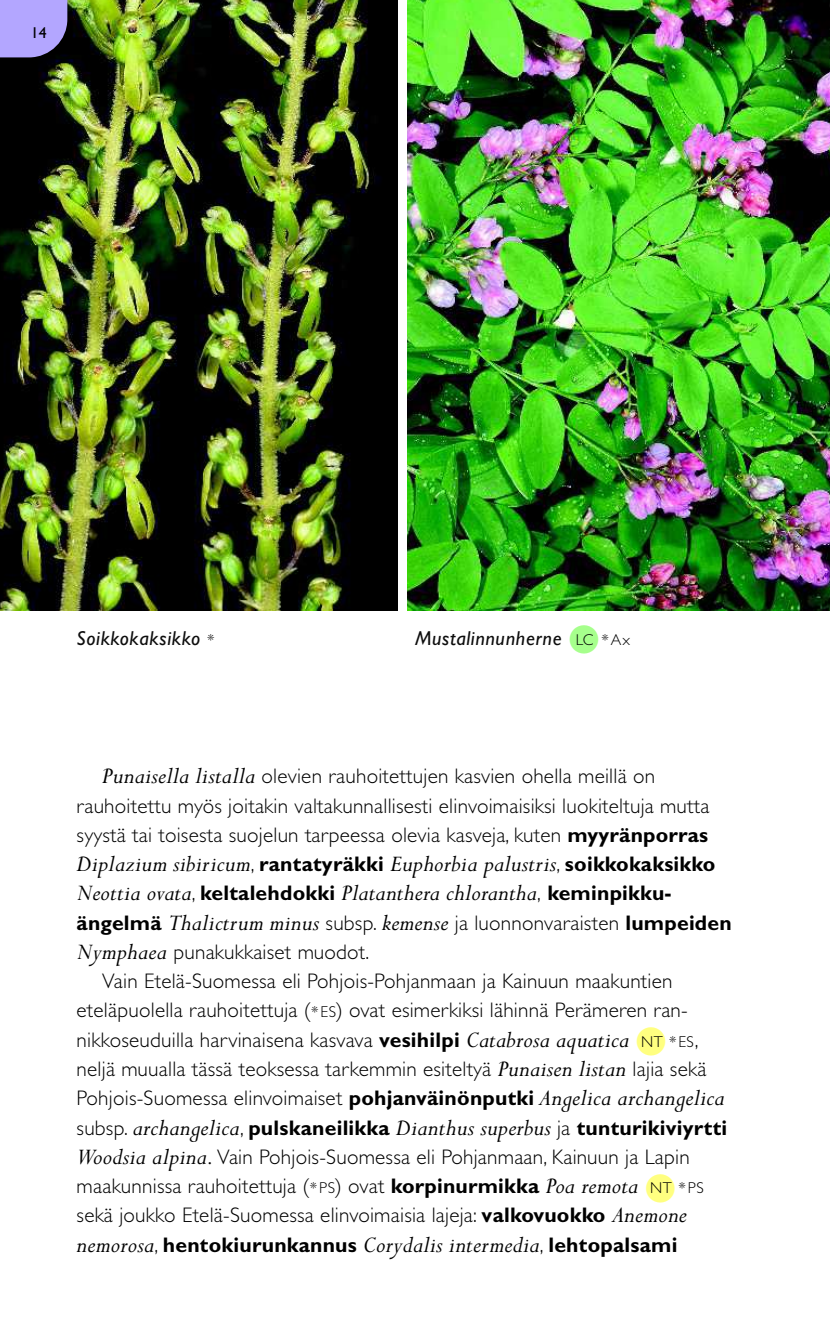
<style>
.page{position:relative;width:830px;height:1340px;background:#fff}
.page>*{position:absolute;margin:0;border:0;box-sizing:border-box;transform-origin:0 0}
.t1{font:italic 25.65px/29.2px "Perpetua Std";letter-spacing:.01em;color:#000}
.t2{font:300 21.15px/29.2px "Gill Sans Std";letter-spacing:.01em;color:#000}
.t3{font:italic 20.25px "Gill Sans Std";letter-spacing:.03em;color:#0d0d0d}
.t4{font:300 15.75px "Gill Sans Std";letter-spacing:.03em;color:#000}
.t5{font:15.75px "Gill Sans Std";color:#000}
.s1{font-weight:300;font-style:normal;font-size:15.75px;color:#000}
.s2{color:#a6ff8c}
.s3{font-family:"Perpetua Std";font-weight:400;font-style:italic;font-size:25.65px}
.s4{font-weight:700}
.s5{font-family:"Gill Sans Std";font-weight:300;font-style:normal;font-size:21.15px}
.s6{font-family:"Gill Sans Std";font-weight:700;font-style:normal;font-size:21.15px}
.s7{font-size:15.75px}
.s8{color:#ffff80}
.s9{font-size:21.15px}
</style>
<div class="page">
<img style="left:0;top:0;width:398px;height:610px">
<img style="left:407px;top:0;width:422px;height:610px">
<svg style="left:0;top:0;width:67px;height:57px;background:#a599eb"></svg>
<p class="t5" style="left:31px;top:24px;width:17px">14</p>
<p class="t3" style="left:77px;top:627px;width:139px">Soikkokaksikko <span class="s1">*</span></p>
<p class="t3" style="left:415px;top:626px;width:186px">Mustalinnunherne <span class="s2">●</span></p>
<p class="t4" style="left:575px;top:630px;width:56px">LC *Ax</p>
<p class="t2" style="left:77px;top:762px;width:634px;text-indent:26px"><span class="s3">Punaisella listalla</span> olevien rauhoitettujen kasvien ohella meillä on rauhoitettu myös joitakin valtakunnallisesti elinvoimaisiksi luokiteltuja mutta syystä tai toisesta suojelun tarpeessa olevia kasveja, kuten <span class="s4">myyränporras</span></p>
<p class="t1" style="left:77px;top:850px;width:640px">Diplazium sibiricum<span class="s5">,</span> <span class="s6">rantatyräkki</span> Euphorbia palustris<span class="s5">,</span> <span class="s6">soikkokaksikko<br></span>Neottia ovata<span class="s5">,</span> <span class="s6">keltalehdokki</span> Platanthera chlorantha<span class="s5">,</span> <span class="s6">keminpikku-</span></p>
<p class="t2" style="left:77px;top:908px;width:656px"><span class="s4">ängelmä</span> <span class="s3">Thalictrum minus</span> subsp. <span class="s3">kemense</span> ja luonnonvaraisten <span class="s4">lumpeiden</span></p>
<p class="t2" style="left:77px;top:937px;width:292px"><span class="s3">Nymphaea</span> punakukkaiset muodot.</p>
<p class="t2" style="left:102px;top:966px;width:571px">Vain Etelä-Suomessa eli Pohjois-Pohjanmaan ja Kainuun maakuntien</p>
<p class="t2" style="left:77px;top:996px;width:612px">eteläpuolella rauhoitettuja (<span class="s7">* ES</span>) ovat esimerkiksi lähinnä Perämeren ran-</p>
<p class="t2" style="left:77px;top:1025px;width:591px">nikkoseuduilla harvinaisena kasvava <span class="s4">vesihilpi</span> <span class="s3">Catabrosa aquatica</span> <span class="s8">●</span></p>
<p class="t4" style="left:641px;top:1032px;width:59px">NT *ES<span class="s9">,</span></p>
<p class="t2" style="left:77px;top:1054px;width:651px">neljä muualla tässä teoksessa tarkemmin esiteltyä <span class="s3">Punaisen listan</span> lajia sekä Pohjois-Suomessa elinvoimaiset <span class="s4">pohjanväinönputki</span> <span class="s3">Angelica archangelica </span>subsp. <span class="s3">archangelica</span>, <span class="s4">pulskaneilikka</span> <span class="s3">Dianthus superbus</span> ja <span class="s4">tunturikiviyrtti </span><span class="s3">Woodsia alpina.</span> Vain Pohjois-Suomessa eli Pohjanmaan, Kainuun ja Lapin maakunnissa rauhoitettuja (<span class="s7">*PS</span>) ovat <span class="s4">korpinurmikka</span> <span class="s3">Poa remota</span> <span class="s8">●</span></p>
<p class="t4" style="left:650px;top:1178px;width:55px">NT *PS</p>
<p class="t2" style="left:77px;top:1200px;width:611px">sekä joukko Etelä-Suomessa elinvoimaisia lajeja: <span class="s4">valkovuokko</span> <span class="s3">Anemone nemorosa</span>, <span class="s4">hentokiurunkannus</span> <span class="s3">Corydalis intermedia</span>, <span class="s4">lehtopalsami</span></p>
</div>
